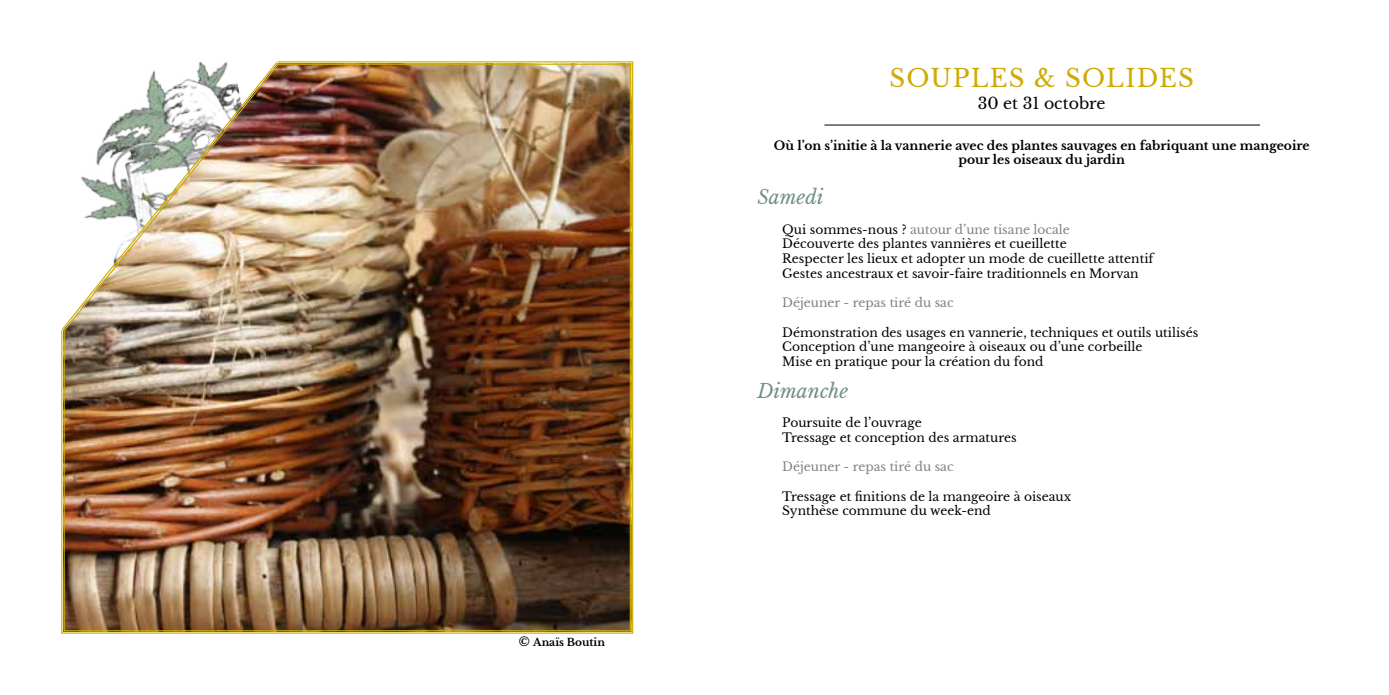
<style>
.page{position:relative;width:1389px;height:695px;background:#fff}
.page>*{position:absolute;margin:0;border:0;box-sizing:border-box;transform-origin:0 0}
.t1{font:24.5px "Libre Baskerville";letter-spacing:.05em;color:#ceab05}
.t2{font:italic 19.25px "Libre Baskerville";color:#709184}
.t3{font:15.75px "Libre Baskerville";color:#000}
.t4{font:12.25px/14.7px "Libre Baskerville";color:#000}
.t5{font:700 12.25px/14.7px "Libre Baskerville";color:#000;text-align:center}
.t6{font:12.25px "Libre Baskerville";color:#808285}
.t7{font:700 10.5px "Libre Baskerville";color:#000}
.s1{font-size:12.25px}
.s2{color:#808285}
</style>
<div class="page">
<img style="left:61px;top:61px;width:573px;height:573px">
<img style="left:62px;top:62px;width:218px;height:271px">
<hr style="left:824px;top:125px;width:436px;height:1px;background:#000">
<p class="t7" style="left:519px;top:636px;width:88px"><span class="s1">©</span> Anaïs Boutin</p>
<h1 class="t1" style="left:889px;top:63px;width:306px">SOUPLES &amp; SOLIDES</h1>
<p class="t3" style="left:978px;top:94px;width:129px">30 et 31 octobre</p>
<p class="t5" style="left:774px;top:138px;width:537px">Où l’on s’initie à la vannerie avec des plantes sauvages en fabriquant une mangeoire pour les oiseaux du jardin</p>
<h2 class="t2" style="left:757px;top:185px;width:68px">Samedi</h2>
<p class="t4" style="left:782px;top:222px;width:373px">Qui sommes-nous ? <span class="s2">autour d’une tisane locale<br></span>Découverte des plantes vannières et cueillette<br>Respecter les lieux et adopter un mode de cueillette attentif Gestes ancestraux et savoir-faire traditionnels en Morvan</p>
<p class="t6" style="left:782px;top:295px;width:173px">Déjeuner - repas tiré du sac</p>
<p class="t4" style="left:782px;top:325px;width:418px">Démonstration des usages en vannerie, techniques et outils utilisés<br>Conception d’une mangeoire à oiseaux ou d’une corbeille<br>Mise en pratique pour la création du fond</p>
<h2 class="t2" style="left:757px;top:379px;width:92px">Dimanche</h2>
<p class="t4" style="left:782px;top:415px;width:236px">Poursuite de l’ouvrage<br>Tressage et conception des armatures</p>
<p class="t6" style="left:782px;top:459px;width:173px">Déjeuner - repas tiré du sac</p>
<p class="t4" style="left:782px;top:489px;width:290px">Tressage et finitions de la mangeoire à oiseaux<br>Synthèse commune du week-end</p>
</div>
